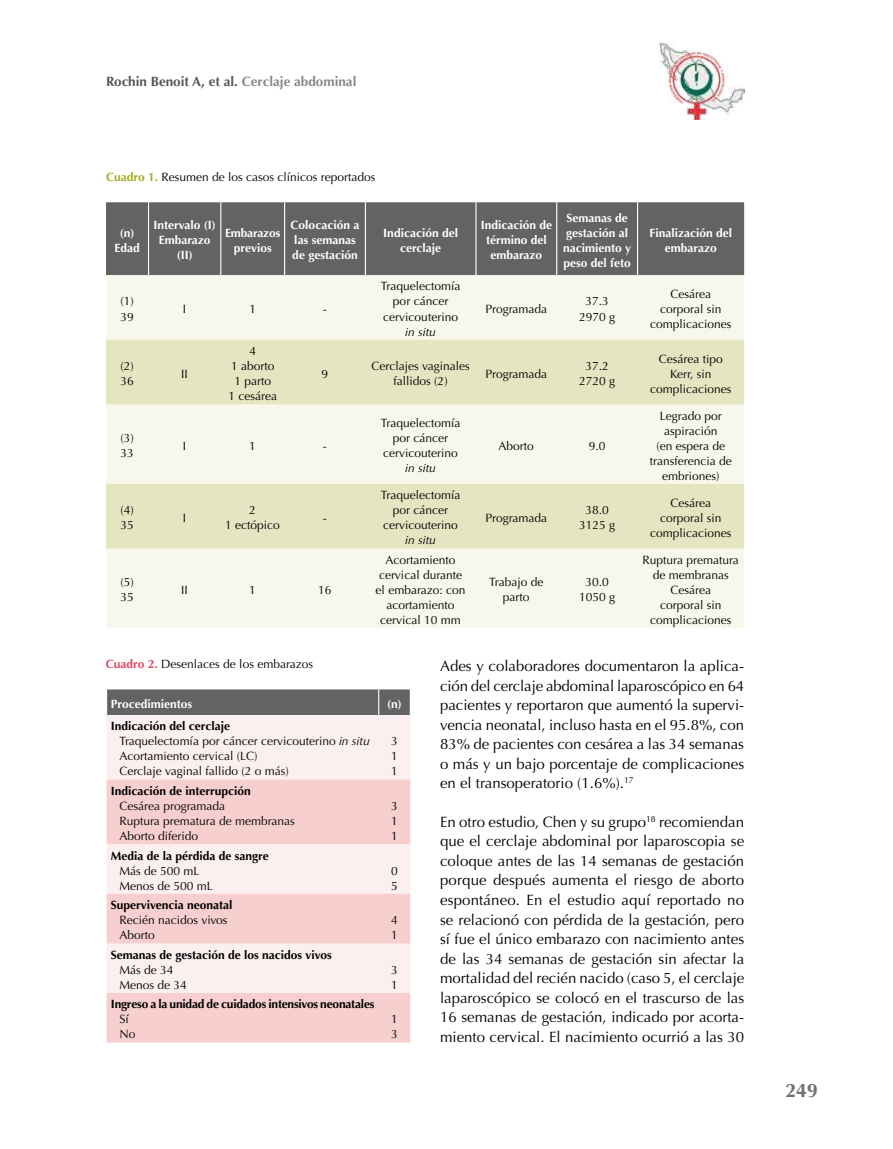
<style>
.page{position:relative;width:893px;height:1149px;background:#fff}
.page>*{position:absolute;margin:0;border:0;box-sizing:border-box;transform-origin:0 0}
.t1{font:700 19.5px "Optima";color:#706f6f}
.t2{font:15px/19.5px "Optima";color:#000;text-align:justify}
.t3{font:700 13.5px "Optima";color:#575756}
.t4{font:12px/15px "Optima";color:#000;text-align:center}
.t5{font:700 12px/15px "Optima";color:#fff;text-align:center}
.t6{font:700 12px "Optima";color:#000}
.t7{font:italic 12px "Optima";color:#000}
.s1{color:#878787}
.s2{font-weight:700;color:#a5ad1d}
.s3{font-weight:700;color:#de465f}
.s4{font-weight:700}
.s5{font-style:italic}
</style>
<div class="page">
<div style="left:106px;top:202px;width:638px;height:73px;background:#646363"></div>
<div style="left:106px;top:275px;width:638px;height:353px;background:#f7f7eb"></div>
<svg style="left:106px;top:339px;width:638px;height:209px;fill:#e6e5c2"></svg>
<hr style="left:148px;top:202px;width:1px;height:73px;background:#fff">
<hr style="left:220px;top:202px;width:1px;height:73px;background:#fff">
<hr style="left:284px;top:202px;width:1px;height:73px;background:#fff">
<hr style="left:365px;top:202px;width:1px;height:73px;background:#fff">
<hr style="left:475px;top:202px;width:1px;height:73px;background:#fff">
<hr style="left:556px;top:202px;width:1px;height:73px;background:#fff">
<hr style="left:637px;top:202px;width:1px;height:73px;background:#fff">
<div style="left:107px;top:714px;width:303px;height:65px;background:#fcefef"></div>
<svg style="left:107px;top:779px;width:303px;height:263px;fill:#f6cfce"></svg>
<div style="left:106px;top:689px;width:305px;height:25px;background:#646363"></div>
<img style="left:659px;top:43px;width:85px;height:76px">
<p class="t3" style="left:106px;top:73px;width:252px">Rochin Benoit A, et al. <span class="s1">Cerclaje abdominal</span></p>
<p class="t4" style="left:106px;top:170px;width:271px"><span class="s2">Cuadro 1.</span> Resumen de los casos clínicos reportados</p>
<p class="t5" style="left:115px;top:225px;width:27px">(n)<br>Edad</p>
<p class="t5" style="left:153px;top:218px;width:64px">Intervalo (I)<br>Embarazo (II)</p>
<p class="t5" style="left:225px;top:225px;width:57px">Embarazos previos</p>
<p class="t5" style="left:291px;top:218px;width:70px;text-align:left">Colocación a las semanas de gestación</p>
<p class="t5" style="left:383px;top:225px;width:76px">Indicación del cerclaje</p>
<p class="t5" style="left:481px;top:218px;width:73px">Indicación de término del embarazo</p>
<p class="t5" style="left:563px;top:210px;width:70px;text-align:left">Semanas de gestación al nacimiento y peso del feto</p>
<p class="t5" style="left:650px;top:225px;width:84px">Finalización del embarazo</p>
<p class="t4" style="left:121px;top:294px;width:15px;text-align:left">(1)<br>39</p>
<p class="t4" style="left:183px;top:301px;width:5px">I</p>
<p class="t4" style="left:249px;top:301px;width:8px">1</p>
<p class="t4" style="left:323px;top:301px;width:5px">-</p>
<p class="t4" style="left:381px;top:279px;width:81px">Traquelectomía por cáncer cervicouterino</p>
<p class="t7" style="left:405px;top:324px;width:32px">in situ</p>
<p class="t4" style="left:485px;top:301px;width:63px">Programada</p>
<p class="t4" style="left:579px;top:294px;width:38px">37.3<br>2970 g</p>
<p class="t4" style="left:650px;top:286px;width:83px">Cesárea corporal sin complicaciones</p>
<p class="t4" style="left:121px;top:358px;width:15px;text-align:left">(2)<br>36</p>
<p class="t4" style="left:181px;top:366px;width:8px">II</p>
<p class="t4" style="left:228px;top:343px;width:50px">4<br>1 aborto<br>1 parto<br>1 cesárea</p>
<p class="t4" style="left:322px;top:366px;width:8px">9</p>
<p class="t4" style="left:371px;top:358px;width:100px">Cerclajes vaginales fallidos (2)</p>
<p class="t4" style="left:485px;top:366px;width:63px">Programada</p>
<p class="t4" style="left:579px;top:358px;width:38px">37.2<br>2720 g</p>
<p class="t4" style="left:650px;top:351px;width:83px">Cesárea tipo<br>Kerr, sin complicaciones</p>
<p class="t4" style="left:121px;top:430px;width:15px;text-align:left">(3)<br>33</p>
<p class="t4" style="left:183px;top:438px;width:5px">I</p>
<p class="t4" style="left:249px;top:438px;width:8px">1</p>
<p class="t4" style="left:323px;top:438px;width:5px">-</p>
<p class="t4" style="left:121px;top:502px;width:15px;text-align:left">(4)<br>35</p>
<p class="t4" style="left:183px;top:510px;width:5px">I</p>
<p class="t4" style="left:225px;top:502px;width:56px">2<br>1 ectópico</p>
<p class="t4" style="left:323px;top:510px;width:5px">-</p>
<p class="t4" style="left:121px;top:574px;width:15px;text-align:left">(5)<br>35</p>
<p class="t4" style="left:181px;top:582px;width:8px">II</p>
<p class="t4" style="left:249px;top:582px;width:8px">1</p>
<p class="t4" style="left:318px;top:582px;width:15px">16</p>
<p class="t4" style="left:381px;top:415px;width:81px">Traquelectomía por cáncer cervicouterino</p>
<p class="t7" style="left:405px;top:461px;width:32px">in situ</p>
<p class="t4" style="left:381px;top:487px;width:81px">Traquelectomía por cáncer cervicouterino</p>
<p class="t7" style="left:405px;top:533px;width:32px">in situ</p>
<p class="t4" style="left:376px;top:552px;width:91px">Acortamiento cervical durante el embarazo: con acortamiento cervical 10 mm</p>
<p class="t4" style="left:499px;top:438px;width:37px">Aborto</p>
<p class="t4" style="left:589px;top:438px;width:18px">9.0</p>
<p class="t4" style="left:650px;top:408px;width:83px">Legrado por aspiración<br>(en espera de transferencia de embriones)</p>
<p class="t4" style="left:485px;top:510px;width:63px">Programada</p>
<p class="t4" style="left:579px;top:502px;width:38px">38.0<br>3125 g</p>
<p class="t4" style="left:650px;top:495px;width:83px">Cesárea corporal sin complicaciones</p>
<p class="t4" style="left:489px;top:574px;width:56px">Trabajo de parto</p>
<p class="t4" style="left:579px;top:574px;width:38px">30.0<br>1050 g</p>
<p class="t4" style="left:643px;top:552px;width:98px">Ruptura prematura de membranas<br>Cesárea<br>corporal sin complicaciones</p>
<p class="t4" style="left:106px;top:656px;width:209px"><span class="s3">Cuadro 2.</span> Desenlaces de los embarazos</p>
<p class="t5" style="left:111px;top:696px;width:83px">Procedimientos</p>
<p class="t5" style="left:387px;top:696px;width:16px">(n)</p>
<p class="t4" style="left:119px;top:718px;width:252px;text-align:left;text-indent:-9px"><span class="s4">Indicación del cerclaje<br></span>Traquelectomía por cáncer cervicouterino <span class="s5">in situ </span>Acortamiento cervical (LC)<br>Cerclaje vaginal fallido (2 o más)</p>
<p class="t4" style="left:391px;top:733px;width:8px;text-align:justify">3<br>1<br>1</p>
<p class="t6" style="left:111px;top:783px;width:142px">Indicación de interrupción</p>
<p class="t4" style="left:119px;top:798px;width:177px;text-align:left">Cesárea programada<br>Ruptura prematura de membranas<br>Aborto diferido</p>
<p class="t4" style="left:391px;top:798px;width:8px;text-align:justify">3<br>1<br>1</p>
<p class="t6" style="left:111px;top:848px;width:160px">Media de la pérdida de sangre</p>
<p class="t4" style="left:119px;top:862px;width:95px;text-align:left">Más de 500 mL<br>Menos de 500 mL</p>
<p class="t4" style="left:391px;top:862px;width:8px;text-align:left">0<br>5</p>
<p class="t6" style="left:111px;top:897px;width:123px">Supervivencia neonatal</p>
<p class="t4" style="left:119px;top:912px;width:110px;text-align:left">Recién nacidos vivos<br>Aborto</p>
<p class="t4" style="left:391px;top:912px;width:8px;text-align:left">4<br>1</p>
<p class="t6" style="left:111px;top:947px;width:222px">Semanas de gestación de los nacidos vivos</p>
<p class="t4" style="left:119px;top:962px;width:69px;text-align:left">Más de 34<br>Menos de 34</p>
<p class="t4" style="left:391px;top:962px;width:8px;text-align:left">3<br>1</p>
<p class="t6" style="left:111px;top:996px;width:265px">Ingreso a la unidad de cuidados intensivos neonatales</p>
<p class="t4" style="left:119px;top:1011px;width:18px;text-align:left">Sí<br>No</p>
<p class="t4" style="left:391px;top:1011px;width:8px;text-align:left">1<br>3</p>
<p class="t2" style="left:440px;top:656px;width:306px">Ades y colaboradores documentaron la aplica&shy;ción del cerclaje abdominal laparoscópico en 64 pacientes y reportaron que aumentó la supervi&shy;vencia neonatal, incluso hasta en el 95.8%, con 83% de pacientes con cesárea a las 34 semanas o más y un bajo porcentaje de complicaciones en el transoperatorio (1.6%).<sup>17</sup></p>
<p class="t2" style="left:440px;top:812px;width:306px">En otro estudio, Chen y su grupo<sup>18</sup> recomiendan que el cerclaje abdominal por laparoscopia se coloque antes de las 14 semanas de gestación porque después aumenta el riesgo de aborto espontáneo. En el estudio aquí reportado no se relacionó con pérdida de la gestación, pero sí fue el único embarazo con nacimiento antes de las 34 semanas de gestación sin afectar la mortalidad del recién nacido (caso 5, el cerclaje laparoscópico se colocó en el trascurso de las 16 semanas de gestación, indicado por acorta&shy;miento cervical. El nacimiento ocurrió a las 30</p>
<h1 class="t1" style="left:785px;top:1079px;width:34px">249</h1>
</div>
